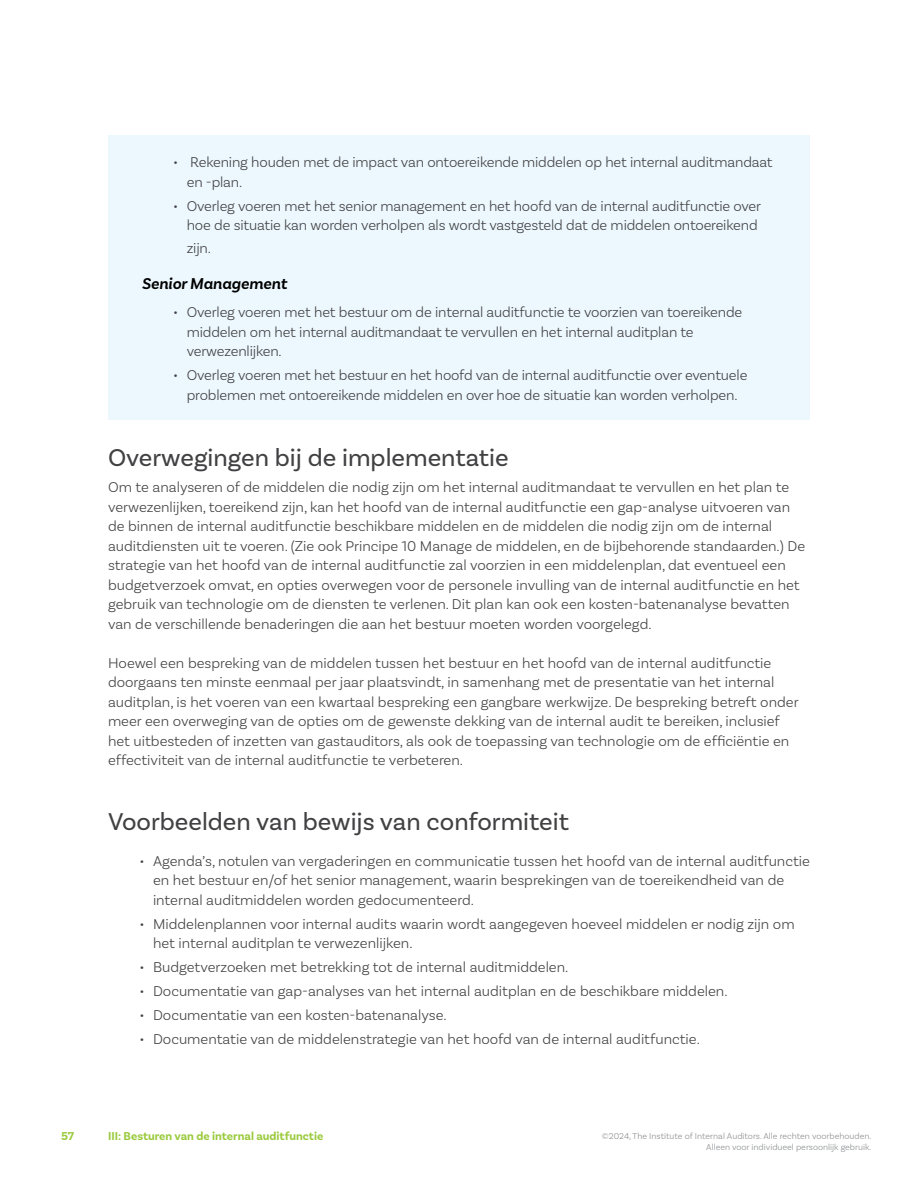
<style>
.page{position:relative;width:918px;height:1188px;background:#fff}
.page>*{position:absolute;margin:0;border:0;box-sizing:border-box;transform-origin:0 0}
.t1{font:25.5px "Basic Sans";color:#414042}
.t2{font:italic 600 16.5px "Basic Sans";color:#000}
.t3{font:300 15px/19.5px "Basic Sans";color:#414042}
.t4{font:700 12px "Basic Sans";color:#9aca3c}
.t5{font:300 9px/10.8px "Basic Sans";color:#8a8c8e;text-align:right}
</style>
<div class="page">
<div style="left:108px;top:136px;width:702px;height:284px;background:#ecf8fe"></div>
<p class="t3" style="left:187px;top:152px;width:587px;text-indent:-13px">• Rekening houden met de impact van ontoereikende middelen op het internal auditmandaat en -plan.</p>
<p class="t3" style="left:173px;top:196px;width:589px;text-align:right">• Overleg voeren met het senior management en het hoofd van de internal auditfunctie over hoe de situatie kan worden verholpen als wordt vastgesteld dat de middelen ontoereikend</p>
<p class="t3" style="left:187px;top:238px;width:26px">zijn.</p>
<p class="t2" style="left:142px;top:273px;width:147px">Senior Management</p>
<p class="t3" style="left:187px;top:302px;width:557px;text-indent:-13px">• Overleg voeren met het bestuur om de internal auditfunctie te voorzien van toereikende middelen om het internal auditmandaat te vervullen en het internal auditplan te verwezenlijken.</p>
<p class="t3" style="left:173px;top:365px;width:576px;text-align:center">• Overleg voeren met het bestuur en het hoofd van de internal auditfunctie over eventuele problemen met ontoereikende middelen en over hoe de situatie kan worden verholpen.</p>
<h1 class="t1" style="left:108px;top:442px;width:402px">Overwegingen bij de implementatie</h1>
<p class="t3" style="left:108px;top:477px;width:699px">Om te analyseren of de middelen die nodig zijn om het internal auditmandaat te vervullen en het plan te verwezenlijken, toereikend zijn, kan het hoofd van de internal auditfunctie een gap-analyse uitvoeren van de binnen de internal auditfunctie beschikbare middelen en de middelen die nodig zijn om de internal auditdiensten uit te voeren. (Zie ook Principe 10 Manage de middelen, en de bijbehorende standaarden.) De strategie van het hoofd van de internal auditfunctie zal voorzien in een middelenplan, dat eventueel een budgetverzoek omvat, en opties overwegen voor de personele invulling van de internal auditfunctie en het gebruik van technologie om de diensten te verlenen. Dit plan kan ook een kosten-batenanalyse bevatten van de verschillende benaderingen die aan het bestuur moeten worden voorgelegd.</p>
<p class="t3" style="left:108px;top:653px;width:692px">Hoewel een bespreking van de middelen tussen het bestuur en het hoofd van de internal auditfunctie doorgaans ten minste eenmaal per jaar plaatsvindt, in samenhang met de presentatie van het internal auditplan, is het voeren van een kwartaal bespreking een gangbare werkwijze. De bespreking betreft onder meer een overweging van de opties om de gewenste dekking van de internal audit te bereiken, inclusief het uitbesteden of inzetten van gastauditors, als ook de toepassing van technologie om de efficiëntie en effectiviteit van de internal auditfunctie te verbeteren.</p>
<h1 class="t1" style="left:108px;top:807px;width:463px">Voorbeelden van bewijs van conformiteit</h1>
<p class="t3" style="left:153px;top:851px;width:658px;text-indent:-14px">• Agenda’s, notulen van vergaderingen en communicatie tussen het hoofd van de internal auditfunctie en het bestuur en/of het senior management, waarin besprekingen van de toereikendheid van de internal auditmiddelen worden gedocumenteerd.</p>
<p class="t3" style="left:153px;top:914px;width:643px;text-indent:-14px">• Middelenplannen voor internal audits waarin wordt aangegeven hoeveel middelen er nodig zijn om het internal auditplan te verwezenlijken.</p>
<p class="t3" style="left:140px;top:957px;width:430px">• Budgetverzoeken met betrekking tot de internal auditmiddelen.</p>
<p class="t3" style="left:140px;top:981px;width:590px">• Documentatie van gap-analyses van het internal auditplan en de beschikbare middelen.</p>
<p class="t3" style="left:140px;top:1005px;width:309px">• Documentatie van een kosten-batenanalyse.</p>
<p class="t3" style="left:140px;top:1030px;width:562px">• Documentatie van de middelenstrategie van het hoofd van de internal auditfunctie.</p>
<p class="t4" style="left:61px;top:1129px;width:15px">57</p>
<p class="t4" style="left:108px;top:1129px;width:217px">III: Besturen van de internal auditfunctie</p>
<p class="t5" style="left:602px;top:1131px;width:271px">©2024, The Institute of Internal Auditors. Alle rechten voorbehouden.<br>Alleen voor individueel persoonlijk gebruik.</p>
</div>
